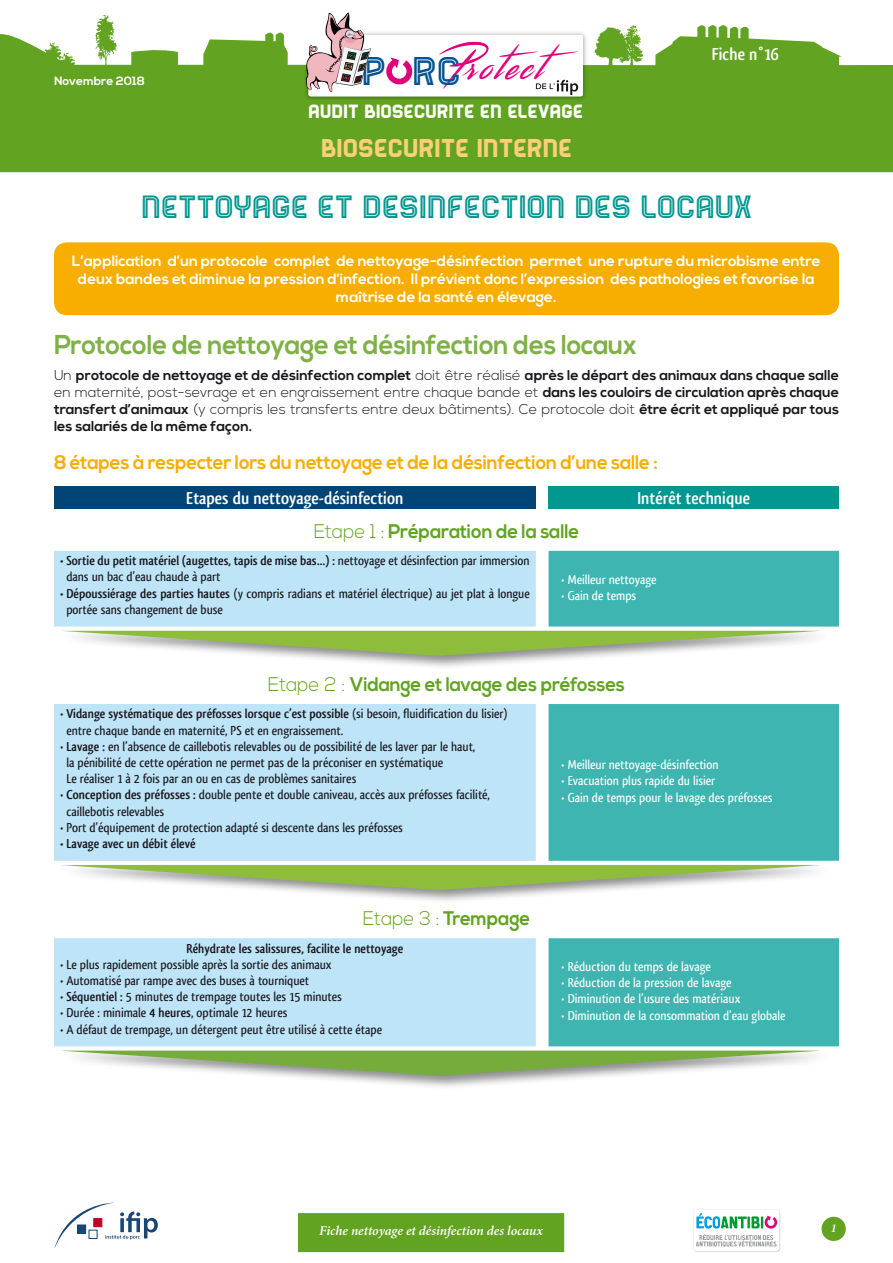
<style>
.page{position:relative;width:893px;height:1263px;background:#fff}
.page>*{position:absolute;margin:0;border:0;box-sizing:border-box;transform-origin:0 0}
.t1{font:39.6px "Streamster";letter-spacing:.1em;color:#e2007a}
.t2{font:37.5px "Bender Inline";color:#009790}
.t3{font:30px "Bender Solid";color:#fdcf78}
.t4{font:700 27.3px "Nexa";letter-spacing:-.01em;color:#7eb146;scale:.94 1}
.t5{font:22.35px "Bender Solid";color:#fff}
.t6{font:700 19.65px "Nexa";letter-spacing:-.01em;color:#62a421;scale:.94 1}
.t7{font:700 19.65px "Nexa";letter-spacing:-.01em;color:#f8ae00;scale:.94 1}
.t8{font:700 18px "Qlassik";color:#fff}
.t9{font:700 15px/18px "Nexa";color:#fff;text-align:center}
.t10{font:700 14.25px/17.1px "Nexa";color:#1a171c;text-align:justify}
.t11{font:500 13.5px/16.2px "Qlassik";color:#1a171c}
.t12{font:500 13.5px "Qlassik";color:#fff}
.t13{font:700 13.5px "Qlassik";color:#1a171c}
.t14{font:italic 600 13.5px "Minion Pro";color:#fff}
.t15{font:700 12px "Nexa";color:#fff}
.t16{font:italic 600 12px "Minion Pro";color:#fff}
.s1{font-family:"Bender Inline";font-size:46.65px;color:#005393}
.s2{font-weight:300}
.s3{font-weight:700}
</style>
<div class="page">
<div style="left:821px;top:1217px;width:25px;height:24px;background:#62a421;border-radius:50%"></div>
<div style="left:298px;top:1213px;width:266px;height:39px;background:#62a421"></div>
<div style="left:694px;top:1210px;width:86px;height:42px;background:#e0e1e2;border-radius:4px"></div>
<svg style="left:693px;top:1209px;width:86px;height:42px;background:#cfe0dd"></svg>
<svg style="left:54px;top:1202px;width:104px;height:46px"></svg>
<svg style="left:0;top:15px;width:893px;height:157px;fill:#62a421"></svg>
<div style="left:54px;top:242px;width:785px;height:73px;background:#f8ae00;border-radius:13px"></div>
<div style="left:54px;top:486px;width:482px;height:22px;background:#004575"></div>
<div style="left:549px;top:486px;width:290px;height:22px;background:#009790"></div>
<svg style="left:54px;top:551px;width:482px;height:495px;fill:#bde4f7"></svg>
<svg style="left:549px;top:551px;width:290px;height:495px;fill:#3eb5b0"></svg>
<div style="left:60px;top:628px;width:772px;height:42px;background:#1a171c;opacity:.5"></div>
<svg style="left:60px;top:631px;width:761px;height:25px"></svg>
<div style="left:60px;top:862px;width:772px;height:42px;background:#1a171c;opacity:.5"></div>
<svg style="left:60px;top:865px;width:761px;height:25px"></svg>
<div style="left:60px;top:1048px;width:772px;height:42px;background:#1a171c;opacity:.5"></div>
<svg style="left:60px;top:1051px;width:761px;height:25px"></svg>
<img style="left:303px;top:28px;width:286px;height:75px">
<svg style="left:305px;top:12px;width:278px;height:85px"></svg>
<div style="left:54px;top:76px;width:99px;height:32px;background:#62a421"></div>
<div style="left:682px;top:47px;width:126px;height:14px;background:#62a421"></div>
<p class="t15" style="left:54px;top:74px;width:92px">Novembre 2018</p>
<h1 class="t1" style="left:362px;top:42px;width:220px"><span class="s1">P RC</span>Protect</h1>
<h3 class="t5" style="left:308px;top:100px;width:276px">AUDIT BIOSECURITE EN ELEVAGE</h3>
<h3 class="t3" style="left:321px;top:133px;width:252px">BIOSECURITE INTERNE</h3>
<h3 class="t8" style="left:712px;top:44px;width:69px">Fiche n°16</h3>
<h2 class="t2" style="left:141px;top:187px;width:612px">NETTOYAGE ET DESINFECTION DES LOCAUX</h2>
<p class="t9" style="left:72px;top:253px;width:750px">L’application d’un protocole complet de nettoyage-désinfection permet une rupture du microbisme entre deux bandes et diminue la pression d’infection. Il prévient donc l’expression des pathologies et favorise la maîtrise de la santé en élevage.</p>
<h3 class="t4" style="left:54px;top:329px;width:621px">Protocole de nettoyage et désinfection des locaux</h3>
<p class="t10" style="left:54px;top:367px;width:786px"><span class="s2">Un</span> protocole de nettoyage et de désinfection complet <span class="s2">doit être réalisé</span> après le départ des animaux dans chaque salle <span class="s2">en maternité, post-sevrage et en engraissement entre chaque bande et</span> dans les couloirs de circulation après chaque transfert d’animaux <span class="s2">(y compris les transferts entre deux bâtiments). Ce protocole doit</span> être écrit et appliqué par tous les salariés de la même façon.</p>
<h3 class="t7" style="left:54px;top:451px;width:644px">8 étapes à respecter lors du nettoyage et de la désinfection d’une salle :</h3>
<h3 class="t8" style="left:186px;top:488px;width:219px">Etapes du nettoyage-désinfection</h3>
<h3 class="t8" style="left:637px;top:488px;width:114px">Intérêt technique</h3>
<h3 class="t6" style="left:314px;top:520px;width:284px"><span class="s2">Etape 1 :</span> Préparation de la salle</h3>
<p class="t11" style="left:66px;top:553px;width:465px;text-indent:-6px"><span class="s3">• Sortie du petit matériel (augettes, tapis de mise bas…) :</span> nettoyage et désinfection par immersion dans un bac d’eau chaude à part</p>
<p class="t11" style="left:66px;top:585px;width:465px;text-indent:-6px"><span class="s3">• Dépoussiérage des parties hautes</span> (y compris radians et matériel électrique) au jet plat à longue portée sans changement de buse</p>
<p class="t12" style="left:561px;top:571px;width:97px">• Meilleur nettoyage</p>
<p class="t12" style="left:561px;top:587px;width:76px">• Gain de temps</p>
<h3 class="t6" style="left:268px;top:673px;width:381px"><span class="s2">Etape 2 :</span> Vidange et lavage des préfosses</h3>
<p class="t11" style="left:66px;top:706px;width:443px;text-indent:-6px">• <span class="s3">Vidange systématique des préfosses lorsque c’est possible</span> (si besoin, fluidification du lisier) entre chaque bande en maternité, PS et en engraissement.</p>
<p class="t11" style="left:66px;top:738px;width:411px;text-indent:-6px">• <span class="s3">Lavage :</span> en l’absence de caillebotis relevables ou de possibilité de les laver par le haut, la pénibilité de cette opération ne permet pas de la préconiser en systématique<br>Le réaliser 1 à 2 fois par an ou en cas de problèmes sanitaires</p>
<p class="t11" style="left:66px;top:787px;width:425px;text-indent:-6px">• <span class="s3">Conception des préfosses :</span> double pente et double caniveau, accès aux préfosses facilité, caillebotis relevables</p>
<p class="t11" style="left:60px;top:819px;width:344px">• Port d’équipement de protection adapté si descente dans les préfosses</p>
<p class="t13" style="left:60px;top:836px;width:137px">• Lavage avec un débit élevé</p>
<p class="t12" style="left:561px;top:757px;width:159px">• Meilleur nettoyage-désinfection</p>
<p class="t12" style="left:561px;top:773px;width:156px">• Evacuation plus rapide du lisier</p>
<p class="t12" style="left:561px;top:789px;width:213px">• Gain de temps pour le lavage des préfosses</p>
<h3 class="t6" style="left:363px;top:907px;width:180px"><span class="s2">Etape 3 :</span> Trempage</h3>
<p class="t13" style="left:187px;top:940px;width:218px">Réhydrate les salissures, facilite le nettoyage</p>
<p class="t11" style="left:60px;top:956px;width:273px">• Le plus rapidement possible après la sortie des animaux</p>
<p class="t11" style="left:60px;top:972px;width:251px">• Automatisé par rampe avec des buses à tourniquet</p>
<p class="t11" style="left:60px;top:989px;width:283px">• <span class="s3">Séquentiel :</span> 5 minutes de trempage toutes les 15 minutes</p>
<p class="t11" style="left:60px;top:1005px;width:229px">• Durée : minimale <span class="s3">4 heures</span>, optimale 12 heures</p>
<p class="t11" style="left:60px;top:1021px;width:324px">• A défaut de trempage, un détergent peut être utilisé à cette étape</p>
<p class="t12" style="left:561px;top:958px;width:151px">• Réduction du temps de lavage</p>
<p class="t12" style="left:561px;top:975px;width:172px">• Réduction de la pression de lavage</p>
<p class="t12" style="left:561px;top:991px;width:181px">• Diminution de l’usure des matériaux</p>
<p class="t12" style="left:561px;top:1007px;width:226px">• Diminution de la consommation d’eau globale</p>
<p class="t14" style="left:319px;top:1221px;width:225px">Fiche nettoyage et désinfection des locaux</p>
<p class="t16" style="left:831px;top:1220px;width:7px">1</p>
</div>
